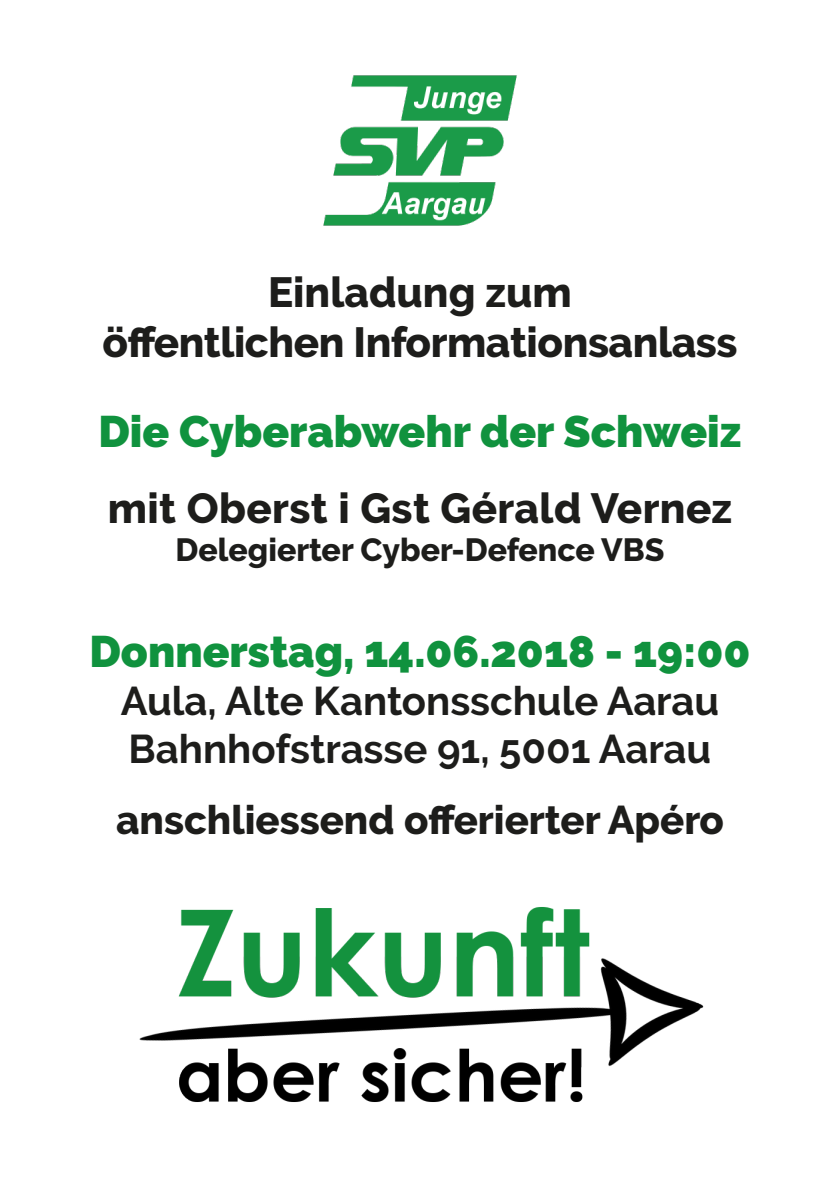
<style>
.page{position:relative;width:840px;height:1191px;background:#fff}
.page>*{position:absolute;margin:0;border:0;box-sizing:border-box;transform-origin:0 0}
.t1{font:900 44px "Raleway";color:#10923e}
.t2{font:800 42px/50.4px "Raleway";color:#1d1d1b;text-align:center}
.t3{font:700 40px/48px "Raleway";color:#1d1d1b}
.t4{font:800 40px "Raleway";color:#1d1d1b}
.t5{font:800 32px "Raleway";color:#1d1d1b}
</style>
<div class="page">
<img style="left:139px;top:907px;width:565px;height:195px">
<img style="left:323px;top:75px;width:194px;height:151px">
<p class="t2" style="left:102px;top:267px;width:636px">Einladung zum<br>öffentlichen Informationsanlass</p>
<p class="t1" style="left:98px;top:405px;width:644px">Die Cyberabwehr der Schweiz</p>
<p class="t2" style="left:108px;top:483px;width:625px">mit Oberst i Gst Gérald Vernez</p>
<p class="t5" style="left:175px;top:532px;width:490px">Delegierter Cyber-Defence VBS</p>
<p class="t1" style="left:89px;top:626px;width:662px">Donnerstag, 14.06.2018 - 19:00</p>
<p class="t3" style="left:121px;top:677px;width:599px">Aula, Alte Kantonsschule Aarau<br>Bahnhofstrasse 91, 5001 Aarau</p>
<p class="t4" style="left:116px;top:797px;width:609px">anschliessend offerierter Apéro</p>
</div>
